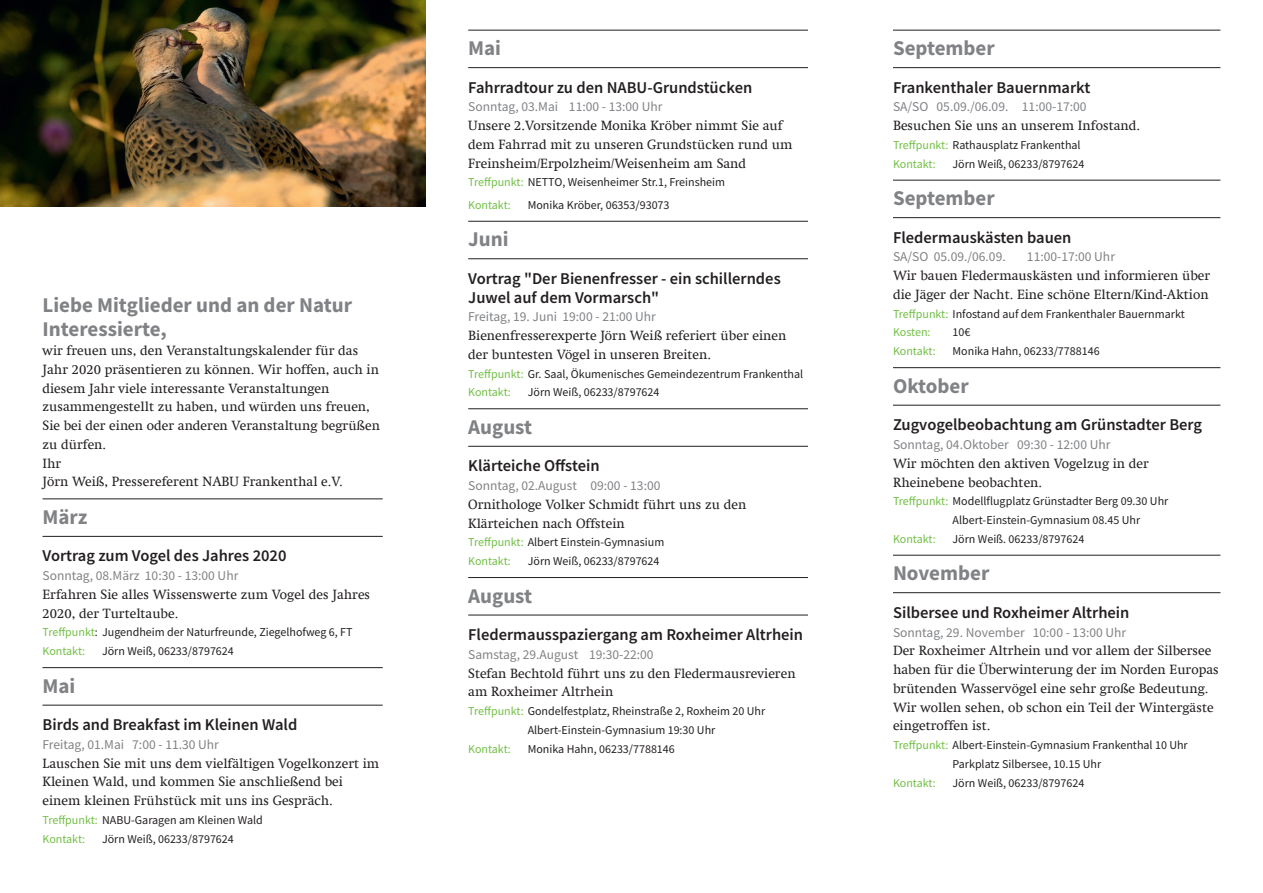
<style>
.page{position:relative;width:1263px;height:893px;background:#fff}
.page>*{position:absolute;margin:0;border:0;box-sizing:border-box;transform-origin:0 0}
._10_-_Veranstaltung{font:700 21px "Source Sans Pro";color:#808285}
._02_-_H2_Überschrift{font:700 21px/24px "Source Sans Pro";color:#808285}
._11_-_Veranstaltung{font:600 16.5px/18.8px "Source Sans Pro";color:#231f20}
._13_-_Veranstaltung{font:13.5px/18.8px "Swift Com";color:#231f20}
._12_-_Veranstaltung{font:13.5px "Source Sans Pro";color:#808285}
._05_-_P_Fließtext{font:13.5px/18.8px "Swift Com";color:#231f20}
._14_-_Veranstaltung{font:12px "Source Sans Pro";color:#231f20}
._14_-_Veranstaltung-2{font:12px "Source Sans Pro";letter-spacing:-.005em;color:#71bf44}
.s1{color:#71bf44}
</style>
<div class="page">
<hr style="left:43px;top:499px;width:340px;height:1px;background:#231f20">
<hr style="left:43px;top:536px;width:340px;height:1px;background:#231f20">
<hr style="left:43px;top:667px;width:340px;height:1px;background:#231f20">
<hr style="left:43px;top:705px;width:340px;height:1px;background:#231f20">
<hr style="left:468px;top:30px;width:340px;height:1px;background:#231f20">
<hr style="left:468px;top:67px;width:340px;height:1px;background:#231f20">
<hr style="left:468px;top:221px;width:340px;height:1px;background:#231f20">
<hr style="left:468px;top:258px;width:340px;height:1px;background:#231f20">
<hr style="left:468px;top:408px;width:340px;height:1px;background:#231f20">
<hr style="left:468px;top:446px;width:340px;height:1px;background:#231f20">
<hr style="left:468px;top:577px;width:340px;height:1px;background:#231f20">
<hr style="left:468px;top:615px;width:340px;height:1px;background:#231f20">
<hr style="left:893px;top:30px;width:327px;height:1px;background:#231f20">
<hr style="left:893px;top:67px;width:327px;height:1px;background:#231f20">
<hr style="left:893px;top:180px;width:327px;height:1px;background:#231f20">
<hr style="left:893px;top:217px;width:327px;height:1px;background:#231f20">
<hr style="left:893px;top:367px;width:327px;height:1px;background:#231f20">
<hr style="left:893px;top:405px;width:327px;height:1px;background:#231f20">
<hr style="left:893px;top:555px;width:327px;height:1px;background:#231f20">
<hr style="left:893px;top:592px;width:327px;height:1px;background:#231f20">
<img style="left:0;top:0;width:425px;height:206px">
<p class="_02_-_H2_Überschrift" style="left:43px;top:293px;width:311px">Liebe Mitglieder und an der Natur<br>Interessierte,</p>
<p class="_05_-_P_Fließtext" style="left:43px;top:341px;width:339px">wir freuen uns, den Veranstaltungskalender für das Jahr 2020 präsentieren zu können. Wir hoffen, auch in diesem Jahr viele interessante Veranstaltungen zusammengestellt zu haben, und würden uns freuen, Sie bei der einen oder anderen Veranstaltung begrüßen zu dürfen.</p>
<p class="_05_-_P_Fließtext" style="left:43px;top:454px;width:302px">Ihr<br>Jörn Weiß, Pressereferent NABU Frankenthal e.V.</p>
<p class="_10_-_Veranstaltung" style="left:43px;top:503px;width:46px">März</p>
<p class="_11_-_Veranstaltung" style="left:43px;top:546px;width:246px">Vortrag zum Vogel des Jahres 2020</p>
<p class="_12_-_Veranstaltung" style="left:43px;top:567px;width:197px">Sonntag, 08.März 10:30 - 13:00 Uhr</p>
<p class="_13_-_Veranstaltung" style="left:43px;top:585px;width:329px">Erfahren Sie alles Wissenswerte zum Vogel des Jahres<br>2020, der Turteltaube.</p>
<p class="_14_-_Veranstaltung" style="left:43px;top:625px;width:312px"><span class="s1">Treffpunkt</span>: Jugendheim der Naturfreunde, Ziegelhofweg 6, FT</p>
<p class="_14_-_Veranstaltung-2" style="left:43px;top:644px;width:44px">Kontakt:</p>
<p class="_14_-_Veranstaltung" style="left:102px;top:644px;width:133px">Jörn Weiß, 06233/8797624</p>
<p class="_10_-_Veranstaltung" style="left:43px;top:671px;width:34px">Mai</p>
<p class="_11_-_Veranstaltung" style="left:43px;top:715px;width:256px">Birds and Breakfast im Kleinen Wald</p>
<p class="_12_-_Veranstaltung" style="left:43px;top:736px;width:178px">Freitag, 01.Mai 7:00 - 11.30 Uhr</p>
<p class="_13_-_Veranstaltung" style="left:43px;top:754px;width:338px">Lauschen Sie mit uns dem vielfältigen Vogelkonzert im<br>Kleinen Wald, und kommen Sie anschließend bei einem kleinen Frühstück mit uns ins Gespräch.</p>
<p class="_14_-_Veranstaltung" style="left:43px;top:812px;width:222px"><span class="s1">Treffpunkt:</span> NABU-Garagen am Kleinen Wald</p>
<p class="_14_-_Veranstaltung-2" style="left:43px;top:831px;width:44px">Kontakt:</p>
<p class="_14_-_Veranstaltung" style="left:102px;top:831px;width:133px">Jörn Weiß, 06233/8797624</p>
<p class="_10_-_Veranstaltung" style="left:468px;top:34px;width:34px">Mai</p>
<p class="_11_-_Veranstaltung" style="left:468px;top:78px;width:286px">Fahrradtour zu den NABU-Grundstücken</p>
<p class="_12_-_Veranstaltung" style="left:468px;top:98px;width:196px">Sonntag, 03.Mai 11:00 - 13:00 Uhr</p>
<p class="_13_-_Veranstaltung" style="left:468px;top:116px;width:326px">Unsere 2.Vorsitzende Monika Kröber nimmt Sie auf dem Fahrrad mit zu unseren Grundstücken rund um<br>Freinsheim/Erpolzheim/Weisenheim am Sand</p>
<p class="_14_-_Veranstaltung" style="left:468px;top:175px;width:258px"><span class="s1">Treffpunkt:</span> NETTO, Weisenheimer Str.1, Freinsheim</p>
<p class="_14_-_Veranstaltung-2" style="left:468px;top:197px;width:44px">Kontakt:</p>
<p class="_14_-_Veranstaltung" style="left:528px;top:197px;width:143px">Monika Kröber, 06353/93073</p>
<p class="_10_-_Veranstaltung" style="left:468px;top:225px;width:42px">Juni</p>
<p class="_11_-_Veranstaltung" style="left:468px;top:269px;width:314px">Vortrag "Der Bienenfresser - ein schillerndes<br>Juwel auf dem Vormarsch"</p>
<p class="_12_-_Veranstaltung" style="left:468px;top:308px;width:189px">Freitag, 19. Juni 19:00 - 21:00 Uhr</p>
<p class="_13_-_Veranstaltung" style="left:468px;top:326px;width:320px">Bienenfresserexperte Jörn Weiß referiert über einen der buntesten Vögel in unseren Breiten.</p>
<p class="_14_-_Veranstaltung" style="left:468px;top:366px;width:336px"><span class="s1">Treffpunkt:</span> Gr. Saal, Ökumenisches Gemeindezentrum Frankenthal</p>
<p class="_14_-_Veranstaltung-2" style="left:468px;top:385px;width:44px">Kontakt:</p>
<p class="_14_-_Veranstaltung" style="left:528px;top:385px;width:133px">Jörn Weiß, 06233/8797624</p>
<p class="_10_-_Veranstaltung" style="left:468px;top:413px;width:66px">August</p>
<p class="_11_-_Veranstaltung" style="left:468px;top:456px;width:133px">Klärteiche Offstein</p>
<p class="_12_-_Veranstaltung" style="left:468px;top:477px;width:194px">Sonntag, 02.August 09:00 - 13:00</p>
<p class="_13_-_Veranstaltung" style="left:468px;top:495px;width:280px">Ornithologe Volker Schmidt führt uns zu den<br>Klärteichen nach Offstein</p>
<p class="_14_-_Veranstaltung" style="left:468px;top:535px;width:198px"><span class="s1">Treffpunkt:</span> Albert Einstein-Gymnasium</p>
<p class="_14_-_Veranstaltung-2" style="left:468px;top:553px;width:44px">Kontakt:</p>
<p class="_14_-_Veranstaltung" style="left:528px;top:553px;width:133px">Jörn Weiß, 06233/8797624</p>
<p class="_10_-_Veranstaltung" style="left:468px;top:581px;width:66px">August</p>
<p class="_11_-_Veranstaltung" style="left:468px;top:625px;width:336px">Fledermausspaziergang am Roxheimer Altrhein</p>
<p class="_12_-_Veranstaltung" style="left:468px;top:646px;width:187px">Samstag, 29.August 19:30-22:00</p>
<p class="_13_-_Veranstaltung" style="left:468px;top:664px;width:329px">Stefan Bechtold führt uns zu den Fledermausrevieren am Roxheimer Altrhein</p>
<p class="_14_-_Veranstaltung" style="left:468px;top:703px;width:299px"><span class="s1">Treffpunkt:</span> Gondelfestplatz, Rheinstraße 2, Roxheim 20 Uhr</p>
<p class="_14_-_Veranstaltung" style="left:528px;top:722px;width:189px">Albert-Einstein-Gymnasium 19:30 Uhr</p>
<p class="_14_-_Veranstaltung-2" style="left:468px;top:741px;width:44px">Kontakt:</p>
<p class="_14_-_Veranstaltung" style="left:528px;top:741px;width:149px">Monika Hahn, 06233/7788146</p>
<p class="_10_-_Veranstaltung" style="left:893px;top:34px;width:103px">September</p>
<p class="_11_-_Veranstaltung" style="left:893px;top:78px;width:199px">Frankenthaler Bauernmarkt</p>
<p class="_12_-_Veranstaltung" style="left:893px;top:98px;width:195px">SA/SO 05.09./06.09. 11:00-17:00</p>
<p class="_13_-_Veranstaltung" style="left:893px;top:116px;width:249px">Besuchen Sie uns an unserem Infostand.</p>
<p class="_14_-_Veranstaltung" style="left:893px;top:137px;width:189px"><span class="s1">Treffpunkt:</span> Rathausplatz Frankenthal</p>
<p class="_14_-_Veranstaltung-2" style="left:893px;top:156px;width:44px">Kontakt:</p>
<p class="_14_-_Veranstaltung" style="left:952px;top:156px;width:133px">Jörn Weiß, 06233/8797624</p>
<p class="_10_-_Veranstaltung" style="left:893px;top:184px;width:103px">September</p>
<p class="_11_-_Veranstaltung" style="left:893px;top:228px;width:180px">Fledermauskästen bauen</p>
<p class="_12_-_Veranstaltung" style="left:893px;top:248px;width:114px">SA/SO 05.09./06.09.</p>
<p class="_12_-_Veranstaltung" style="left:1027px;top:248px;width:90px">11:00-17:00 Uhr</p>
<p class="_13_-_Veranstaltung" style="left:893px;top:266px;width:319px">Wir bauen Fledermauskästen und informieren über die Jäger der Nacht. Eine schöne Eltern/Kind-Aktion</p>
<p class="_14_-_Veranstaltung" style="left:893px;top:306px;width:293px"><span class="s1">Treffpunkt:</span> Infostand auf dem Frankenthaler Bauernmarkt</p>
<p class="_14_-_Veranstaltung-2" style="left:893px;top:325px;width:39px">Kosten:</p>
<p class="_14_-_Veranstaltung" style="left:952px;top:325px;width:19px">10€</p>
<p class="_14_-_Veranstaltung-2" style="left:893px;top:344px;width:44px">Kontakt:</p>
<p class="_14_-_Veranstaltung" style="left:952px;top:344px;width:149px">Monika Hahn, 06233/7788146</p>
<p class="_10_-_Veranstaltung" style="left:893px;top:372px;width:77px">Oktober</p>
<p class="_11_-_Veranstaltung" style="left:893px;top:415px;width:311px">Zugvogelbeobachtung am Grünstadter Berg</p>
<p class="_12_-_Veranstaltung" style="left:893px;top:436px;width:219px">Sonntag, 04.Oktober 09:30 - 12:00 Uhr</p>
<p class="_13_-_Veranstaltung" style="left:893px;top:454px;width:257px">Wir möchten den aktiven Vogelzug in der<br>Rheinebene beobachten.</p>
<p class="_14_-_Veranstaltung" style="left:893px;top:494px;width:277px"><span class="s1">Treffpunkt:</span> Modellflugplatz Grünstadter Berg 09.30 Uhr</p>
<p class="_14_-_Veranstaltung" style="left:952px;top:512px;width:189px">Albert-Einstein-Gymnasium 08.45 Uhr</p>
<p class="_14_-_Veranstaltung-2" style="left:893px;top:531px;width:44px">Kontakt:</p>
<p class="_14_-_Veranstaltung" style="left:952px;top:531px;width:133px">Jörn Weiß. 06233/8797624</p>
<p class="_10_-_Veranstaltung" style="left:893px;top:559px;width:98px">November</p>
<p class="_11_-_Veranstaltung" style="left:893px;top:603px;width:238px">Silbersee und Roxheimer Altrhein</p>
<p class="_12_-_Veranstaltung" style="left:893px;top:623px;width:235px">Sonntag, 29. November 10:00 - 13:00 Uhr</p>
<p class="_13_-_Veranstaltung" style="left:893px;top:641px;width:327px">Der Roxheimer Altrhein und vor allem der Silbersee haben für die Überwinterung der im Norden Europas brütenden Wasservögel eine sehr große Bedeutung.<br>Wir wollen sehen, ob schon ein Teil der Wintergäste eingetroffen ist.</p>
<p class="_14_-_Veranstaltung" style="left:893px;top:737px;width:296px"><span class="s1">Treffpunkt:</span> Albert-Einstein-Gymnasium Frankenthal 10 Uhr</p>
<p class="_14_-_Veranstaltung" style="left:952px;top:756px;width:150px">Parkplatz Silbersee, 10.15 Uhr</p>
<p class="_14_-_Veranstaltung-2" style="left:893px;top:775px;width:44px">Kontakt:</p>
<p class="_14_-_Veranstaltung" style="left:952px;top:775px;width:133px">Jörn Weiß, 06233/8797624</p>
</div>
